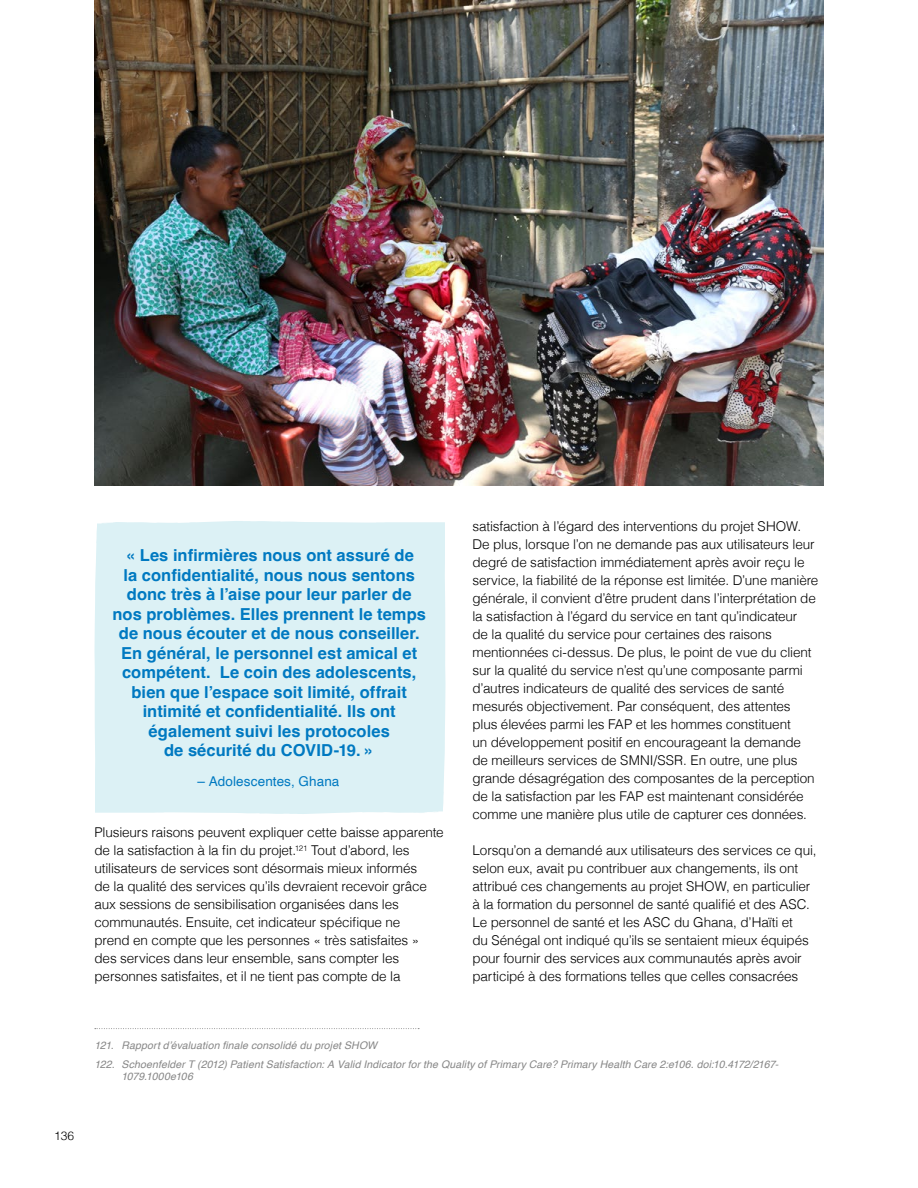
<style>
.page{position:relative;width:918px;height:1188px;background:#fff}
.page>*{position:absolute;margin:0;border:0;box-sizing:border-box;transform-origin:0 0}
.t1{font:700 16.5px/19.5px "Helvetica";letter-spacing:.005em;color:#0079c1;text-align:center}
.t2{font:300 13.5px/18px "Helvetica";letter-spacing:-.01em;color:#000}
.t3{font:13.5px "Helvetica";letter-spacing:.005em;color:#0079c1}
.t4{font:300 12px "Helvetica";color:#000}
.t5{font:italic 10.5px/18.8px "Helvetica";letter-spacing:.01em;color:#878787}
.t6{font:italic 10.5px "Helvetica";letter-spacing:-.015em;color:#878787}
</style>
<div class="page">
<svg style="left:95px;top:1028px;width:324px;height:1px"></svg>
<img style="left:95px;top:0;width:729px;height:486px">
<div style="left:94px;top:521px;width:351px;height:293px;background:#dcf1f5"></div>
<p class="t1" style="left:113px;top:547px;width:315px">« Les infirmières nous ont assuré de<br>la confidentialité, nous nous sentons donc très à l’aise pour leur parler de nos problèmes. Elles prennent le temps de nous écouter et de nous conseiller.<br>En général, le personnel est amical et compétent. Le coin des adolescents, bien que l’espace soit limité, offrait intimité et confidentialité. Ils ont également suivi les protocoles<br>de sécurité du COVID-19. »</p>
<p class="t3" style="left:198px;top:771px;width:143px">– Adolescentes, Ghana</p>
<p class="t2" style="left:94px;top:822px;width:351px">Plusieurs raisons peuvent expliquer cette baisse apparente de la satisfaction à la fin du projet.<sup>121</sup> Tout d’abord, les utilisateurs de services sont désormais mieux informés<br>de la qualité des services qu’ils devraient recevoir grâce aux sessions de sensibilisation organisées dans les communautés. Ensuite, cet indicateur spécifique ne<br>prend en compte que les personnes « très satisfaites » des services dans leur ensemble, sans compter les personnes satisfaites, et il ne tient pas compte de la</p>
<p class="t2" style="left:473px;top:516px;width:347px">satisfaction à l’égard des interventions du projet SHOW.<br>De plus, lorsque l’on ne demande pas aux utilisateurs leur degré de satisfaction immédiatement après avoir reçu le service, la fiabilité de la réponse est limitée. D’une manière générale, il convient d’être prudent dans l’interprétation de la satisfaction à l’égard du service en tant qu’indicateur<br>de la qualité du service pour certaines des raisons mentionnées ci-dessus. De plus, le point de vue du client sur la qualité du service n’est qu’une composante parmi d’autres indicateurs de qualité des services de santé mesurés objectivement. Par conséquent, des attentes plus élevées parmi les FAP et les hommes constituent<br>un développement positif en encourageant la demande de meilleurs services de SMNI/SSR. En outre, une plus grande désagrégation des composantes de la perception de la satisfaction par les FAP est maintenant considérée comme une manière plus utile de capturer ces données.</p>
<p class="t2" style="left:473px;top:840px;width:345px">Lorsqu’on a demandé aux utilisateurs des services ce qui, selon eux, avait pu contribuer aux changements, ils ont attribué ces changements au projet SHOW, en particulier à la formation du personnel de santé qualifié et des ASC.<br>Le personnel de santé et les ASC du Ghana, d’Haïti et<br>du Sénégal ont indiqué qu’ils se sentaient mieux équipés pour fournir des services aux communautés après avoir participé à des formations telles que celles consacrées</p>
<p class="t4" style="left:54px;top:1126px;width:22px">136</p>
<p class="t5" style="left:94px;top:1036px;width:685px">121. Rapport d’évaluation finale consolidé du projet SHOW<br>122. Schoenfelder T (2012) Patient Satisfaction: A Valid Indicator for the Quality of Primary Care? Primary Health Care 2:e106. doi:10.4172/2167-</p>
<p class="t6" style="left:122px;top:1068px;width:73px">1079.1000e106</p>
</div>
